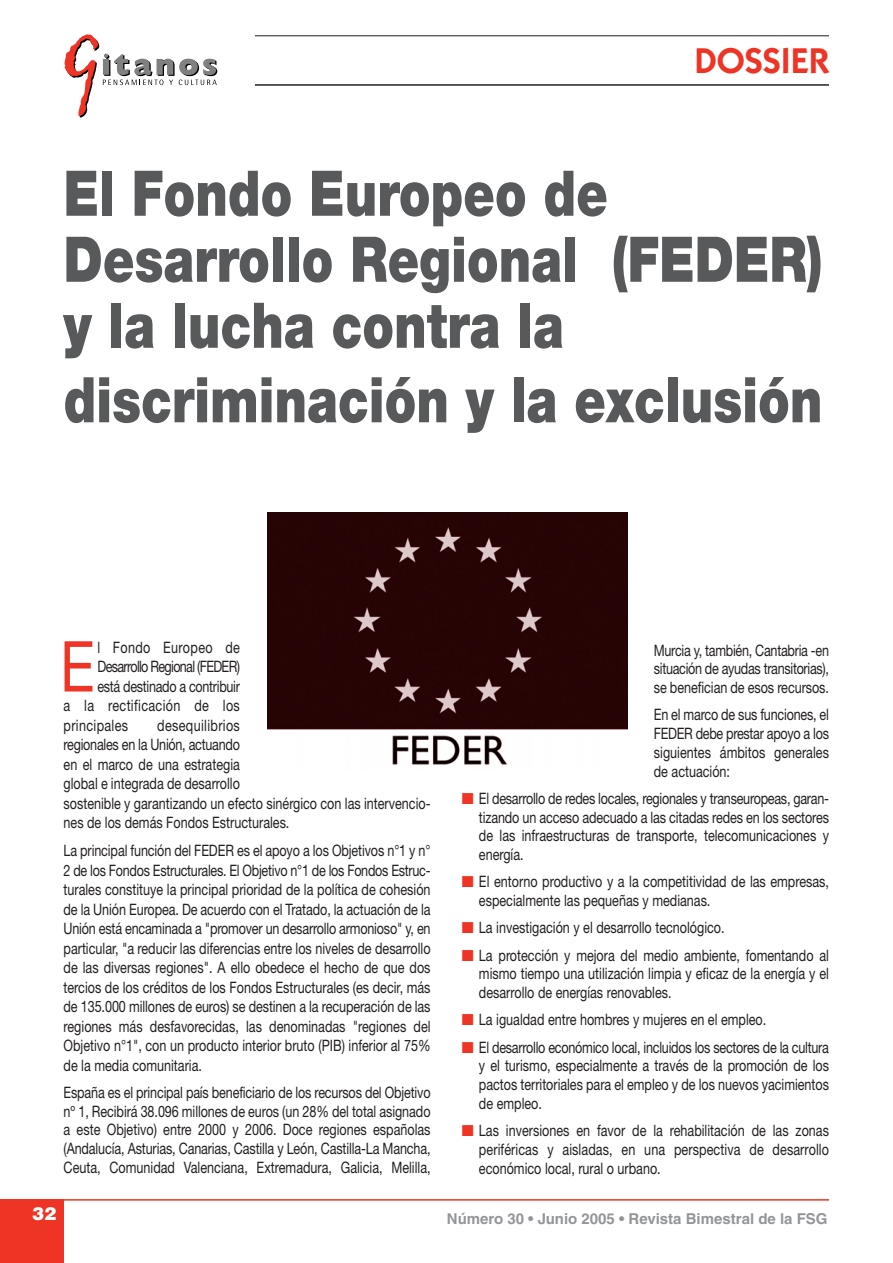
<style>
.page{position:relative;width:893px;height:1263px;background:#fff}
.page>*{position:absolute;margin:0;border:0;box-sizing:border-box;transform-origin:0 0}
.t1{font:70.35px "Helvetica Neue";color:#ee3424;scale:.8 1}
.t2{font:900 63px/66px "Helvetica Neue";color:#58595b;scale:.8 1}
.t3{font:600 36px "Itc Kabel";color:#ee3424}
.t4{font:900 18px "Helvetica";color:#fff}
.t5{font:15.75px/18.8px "Helvetica Neue";color:#231f20;text-align:justify;scale:.8 1}
.t6{font:15.75px "Helvetica Neue";letter-spacing:.03em;color:#231f20;scale:.8 1}
.t7{font:15.75px "Helvetica Neue";letter-spacing:-.05em;color:#231f20;scale:.8 1}
.t8{font:15.75px "Helvetica Neue";letter-spacing:-.025em;color:#231f20;scale:.8 1}
.t9{font:700 15px "Helvetica";color:#939598}
.s1{color:#ee3424}
</style>
<div class="page">
<svg style="left:65px;top:34px;width:152px;height:84px"></svg>
<div style="left:0;top:1200px;width:64px;height:63px;background:#ee3424"></div>
<hr style="left:255px;top:84px;width:574px;height:2px;background:#231f20">
<hr style="left:255px;top:36px;width:574px;height:1px;background:#231f20">
<hr style="left:0;top:1199px;width:829px;height:1px;background:#ee3424">
<img style="left:268px;top:512px;width:359px;height:253px">
<h3 class="t3" style="left:695px;top:48px;width:136px">DOSSIER</h3>
<h2 class="t2" style="left:64px;top:166px;width:950px">El Fondo Europeo de<br>Desarrollo Regional (FEDER) y la lucha contra la</h2>
<h2 class="t2" style="left:64px;top:372px;width:950px">discriminación y la exclusión</h2>
<h1 class="t1" style="left:60px;top:641px;width:44px">E</h1>
<p class="t6" style="left:98px;top:641px;width:180px">l Fondo Europeo de</p>
<p class="t7" style="left:98px;top:661px;width:180px">Desarrollo Regional (FEDER)</p>
<p class="t8" style="left:98px;top:680px;width:179px">está destinado a contribuir</p>
<p class="t6" style="left:64px;top:700px;width:222px">a la rectificación de los</p>
<p class="t6" style="left:64px;top:719px;width:82px">principales</p>
<p class="t5" style="left:64px;top:717px;width:460px;line-height:19.5px;text-align:left;text-indent:94px">desequilibrios<br>regionales en la Unión, actuando<br>en el marco de una estrategia<br>global e integrada de desarrollo<br>sostenible y garantizando un efecto sinérgico con las intervencio&shy;nes de los demás Fondos Estructurales.</p>
<p class="t5" style="left:64px;top:842px;width:460px;line-height:19.5px">La principal función del FEDER es el apoyo a los Objetivos n°1 y n° 2 de los Fondos Estructurales. El Objetivo n°1 de los Fondos Estruc&shy;turales constituye la principal prioridad de la política de cohesión de la Unión Europea. De acuerdo con el Tratado, la actuación de la Unión está encaminada a "promover un desarrollo armonioso" y, en particular, "a reducir las diferencias entre los niveles de desarrollo de las diversas regiones". A ello obedece el hecho de que dos tercios de los créditos de los Fondos Estructurales (es decir, más de 135.000 millones de euros) se destinen a la recuperación de las regiones más desfavorecidas, las denominadas "regiones del Objetivo n°1", con un producto interior bruto (PIB) inferior al 75% de la media comunitaria.</p>
<p class="t5" style="left:64px;top:1084px;width:460px">España es el principal país beneficiario de los recursos del Objetivo nº 1, Recibirá 38.096 millones de euros (un 28% del total asignado a este Objetivo) entre 2000 y 2006. Doce regiones españolas (Andalucía, Asturias, Canarias, Castilla y León, Castilla-La Mancha, Ceuta, Comunidad Valenciana, Extremadura, Galicia, Melilla,</p>
<p class="t4" style="left:32px;top:1207px;width:26px">32</p>
<p class="t5" style="left:654px;top:642px;width:220px">Murcia y, también, Cantabria -en situación de ayudas transitorias), se benefician de esos recursos.</p>
<p class="t5" style="left:654px;top:707px;width:220px">En el marco de sus funciones, el FEDER debe prestar apoyo a los siguientes ámbitos generales de actuación:</p>
<p class="t5" style="left:479px;top:790px;width:439px;text-indent:-17px"><span class="s1">■</span> El desarrollo de redes locales, regionales y transeuropeas, garan&shy;tizando un acceso adecuado a las citadas redes en los sectores de las infraestructuras de transporte, telecomunicaciones y energía.</p>
<p class="t5" style="left:479px;top:874px;width:439px;text-indent:-17px"><span class="s1">■</span> El entorno productivo y a la competitividad de las empresas, especialmente las pequeñas y medianas.</p>
<p class="t5" style="left:462px;top:920px;width:330px"><span class="s1">■</span> La investigación y el desarrollo tecnológico.</p>
<p class="t5" style="left:479px;top:947px;width:439px;text-indent:-17px"><span class="s1">■</span> La protección y mejora del medio ambiente, fomentando al mismo tiempo una utilización limpia y eficaz de la energía y el desarrollo de energías renovables.</p>
<p class="t5" style="left:462px;top:1012px;width:382px"><span class="s1">■</span> La igualdad entre hombres y mujeres en el empleo.</p>
<p class="t5" style="left:479px;top:1039px;width:439px;text-indent:-17px"><span class="s1">■</span> El desarrollo económico local, incluidos los sectores de la cultura y el turismo, especialmente a través de la promoción de los pactos territoriales para el empleo y de los nuevos yacimientos de empleo.</p>
<p class="t5" style="left:479px;top:1123px;width:439px;text-indent:-17px"><span class="s1">■</span> Las inversiones en favor de la rehabilitación de las zonas periféricas y aisladas, en una perspectiva de desarrollo económico local, rural o urbano.</p>
<p class="t9" style="left:447px;top:1213px;width:382px">Número 30 • Junio 2005 • Revista Bimestral de la FSG</p>
</div>
